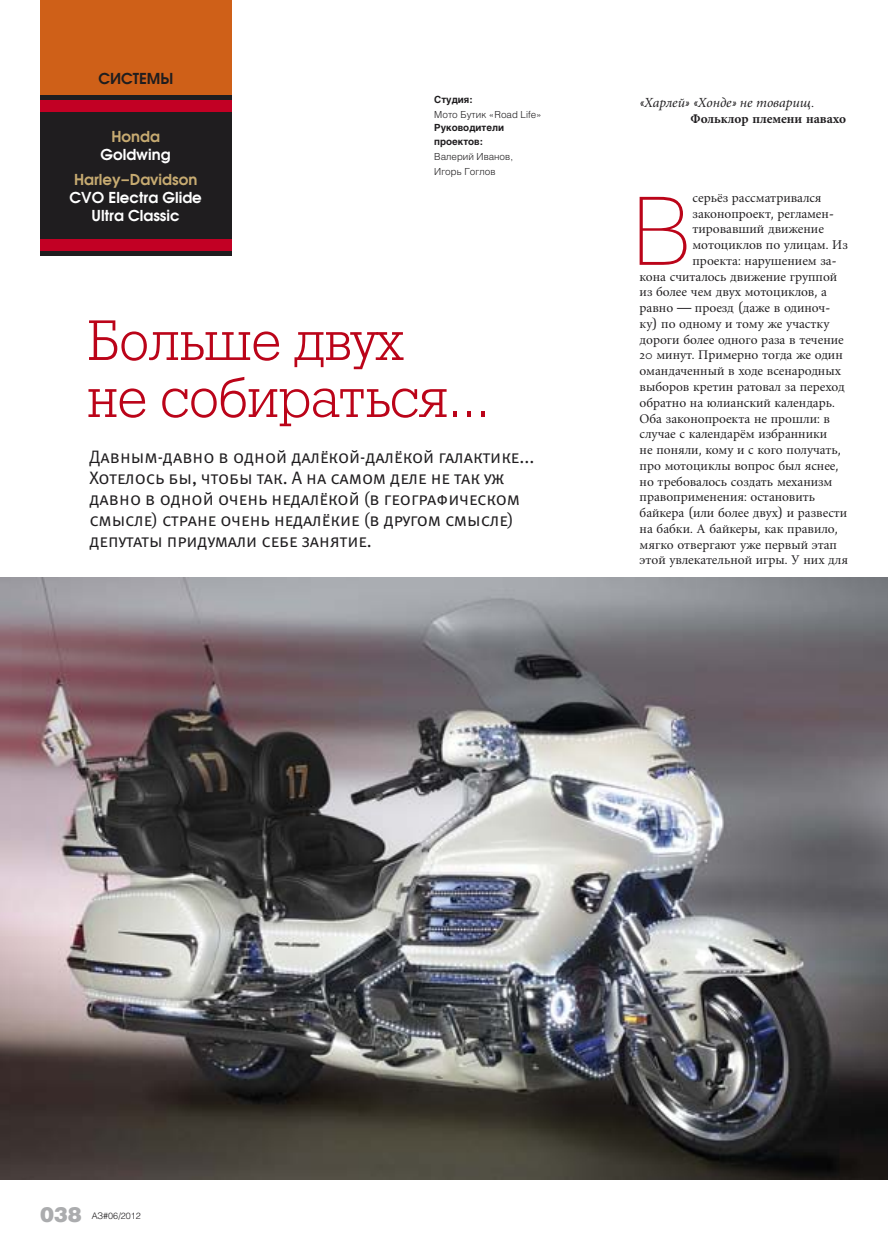
<style>
.page{position:relative;width:888px;height:1258px;background:#fff}
.page>*{position:absolute;margin:0;border:0;box-sizing:border-box;transform-origin:0 0}
.t1{font:100 93.45px "Helios Thinz";color:#bb0419}
.t2{font:57px/57px "Geo Slb 712 C Lt BT";color:#bb0419}
.t3{font:900 21px "Helios Blackz";color:#abacae}
.t4{font:18px/21px "Meta Normal Caps C";color:#1f1d1f}
.t5{font:700 15px/18px "Avangard TM";color:#fff;text-align:center}
.t6{font:700 15px "Avangard TM";color:#1f1d1f}
.t7{font:14.25px "Berling Antiqua";color:#1f1d1f}
.t8{font:italic 14.25px/15.8px "Berling Antiqua";color:#1f1d1f}
.t9{font:300 9.75px/15px "Helios Lightz";color:#1f1d1f}
.t10{font:700 9.75px/13.5px "Heliosz";color:#1f1d1f}
.t11{font:300 9px "Helios Lightz";color:#1f1d1f}
.s1{color:#c7ab71}
.s2{font-family:"Heliosz";font-weight:700}
.s3{font-weight:700;font-style:normal}
</style>
<div class="page">
<img style="left:0;top:578px;width:888px;height:602px">
<div style="left:40px;top:0;width:191px;height:112px;background:#cf6018"></div>
<div style="left:40px;top:100px;width:191px;height:12px;background:#c20024"></div>
<div style="left:40px;top:95px;width:191px;height:5px;background:#1f1d1f"></div>
<div style="left:40px;top:112px;width:191px;height:127px;background:#1f1d1f"></div>
<div style="left:40px;top:239px;width:191px;height:13px;background:#c20024"></div>
<hr style="left:40px;top:252px;width:191px;height:4px;background:#1f1d1f">
<p class="t6" style="left:98px;top:70px;width:76px">СИСТЕМЫ</p>
<p class="t5" style="left:101px;top:127px;width:72px"><span class="s1">Honda<br></span>Goldwing</p>
<p class="t5" style="left:70px;top:171px;width:134px"><span class="s1">Harley-Davidson<br></span>CVO Electra Glide<br>Ultra Classic</p>
<p class="t9" style="left:434px;top:92px;width:109px"><span class="s2">Студия:<br></span>Мото Бутик «Road Life»</p>
<p class="t10" style="left:434px;top:121px;width:71px">Руководители проектов:</p>
<p class="t9" style="left:434px;top:149px;width:80px">Валерий Иванов,<br>Игорь Гоглов</p>
<p class="t2" style="left:87px;top:312px;width:404px">Больше двух<br>не собираться...</p>
<p class="t4" style="left:90px;top:446px;width:446px">Давным-давно в одной далёкой-далёкой галактике...<br>Хотелось бы, чтобы так. А на самом деле не так уж давно в одной очень недалёкой (в географическом смысле) стране очень недалёкие (в другом смысле) депутаты придумали себе занятие.</p>
<p class="t8" style="left:690px;top:95px;width:157px;text-indent:-51px">«Харлей» «Хонде» не товарищ.<br><span class="s3">Фольклор племени навахо</span></p>
<p class="t1" style="left:632px;top:178px;width:60px">В</p>
<p class="t7" style="left:692px;top:189px;width:131px">серьёз рассматривался</p>
<p class="t7" style="left:692px;top:205px;width:143px">законопроект, регламен-</p>
<p class="t7" style="left:692px;top:220px;width:133px">тировавший движение</p>
<p class="t7" style="left:692px;top:236px;width:157px">мотоциклов по улицам. Из</p>
<p class="t7" style="left:692px;top:252px;width:145px">проекта: нарушением за-</p>
<p class="t7" style="left:640px;top:268px;width:199px">кона считалось движение группой</p>
<p class="t7" style="left:640px;top:283px;width:189px">из более чем двух мотоциклов, а</p>
<p class="t7" style="left:640px;top:299px;width:192px">равно — проезд (даже в одиноч-</p>
<p class="t7" style="left:640px;top:315px;width:191px">ку) по одному и тому же участку</p>
<p class="t7" style="left:640px;top:331px;width:206px">дороги более одного раза в течение</p>
<p class="t7" style="left:640px;top:346px;width:205px">20 минут. Примерно тогда же один</p>
<p class="t7" style="left:640px;top:362px;width:203px">омандаченный в ходе всенародных</p>
<p class="t7" style="left:640px;top:378px;width:207px">выборов кретин ратовал за переход</p>
<p class="t7" style="left:640px;top:394px;width:197px">обратно на юлианский календарь.</p>
<p class="t7" style="left:640px;top:409px;width:192px">Оба законопроекта не прошли: в</p>
<p class="t7" style="left:640px;top:425px;width:189px">случае с календарём избранники</p>
<p class="t7" style="left:640px;top:441px;width:203px">не поняли, кому и с кого получать,</p>
<p class="t7" style="left:640px;top:457px;width:200px">про мотоциклы вопрос был яснее,</p>
<p class="t7" style="left:640px;top:472px;width:194px">но требовалось создать механизм</p>
<p class="t7" style="left:640px;top:488px;width:177px">правоприменения: остановить</p>
<p class="t7" style="left:640px;top:504px;width:209px">байкера (или более двух) и развести</p>
<p class="t7" style="left:640px;top:520px;width:200px">на бабки. А байкеры, как правило,</p>
<p class="t7" style="left:640px;top:535px;width:199px">мягко отвергают уже первый этап</p>
<p class="t7" style="left:640px;top:551px;width:210px">этой увлекательной игры. У них для</p>
<p class="t3" style="left:40px;top:1201px;width:43px">038</p>
<p class="t11" style="left:92px;top:1210px;width:51px">АЗ#06/2012</p>
</div>
